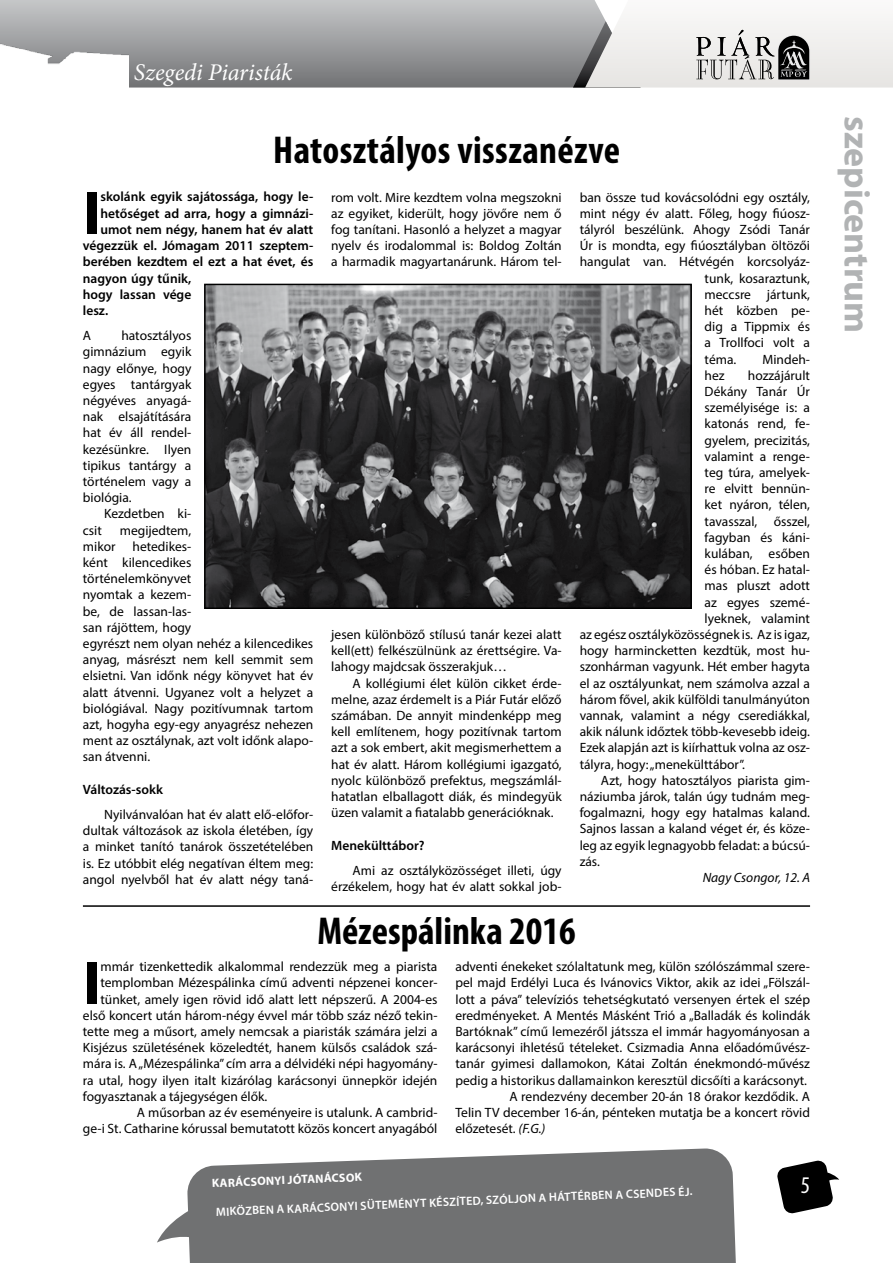
<style>
.page{position:relative;width:893px;height:1263px;background:#fff}
.page>*{position:absolute;margin:0;border:0;box-sizing:border-box;transform-origin:0 0}
.t1{font:700 61.5px "Myriad Pro";color:#000}
.t2{font:700 condensed 39px "Myriad Pro";letter-spacing:.01em;color:#000}
.t3{font:700 36px "Myriad Pro";color:#b1b3b4}
.t4{font:italic 24px "Minion Pro";letter-spacing:-.005em;color:#fff}
.t5{font:condensed 24px "Myriad Pro";color:#fff}
.t6{font:13.5px/16.2px "Myriad Pro";color:#000;text-align:justify}
.t7{font:600 13.5px "Myriad Pro";color:#000}
.t8{font:italic 13.5px "Myriad Pro";color:#000}
.t9{font:600 12px "Myriad Pro";color:#fff}
.t10{font:700 12px "Myriad Pro";color:#fff}
.s1{font-style:italic}
</style>
<div class="page">
<svg style="left:0;top:0;width:573px;height:88px;background:#9c9d9f"></svg>
<svg style="left:157px;top:1148px;width:579px;height:115px;background:#828384"></svg>
<svg style="left:777px;top:1160px;width:62px;height:54px"></svg>
<svg style="left:573px;top:0;width:320px;height:88px"></svg>
<img style="left:0;top:2px;width:128px;height:86px">
<img style="left:207px;top:287px;width:482px;height:319px">
<div style="left:204px;top:284px;width:488px;height:325px;border:2px solid #000"></div>
<hr style="left:83px;top:905px;width:727px;height:2px;background:#000">
<h3 class="t4" style="left:134px;top:56px;width:160px">Szegedi Piaristák</h3>
<h2 class="t2" style="left:273px;top:126px;width:348px">Hatosztályos visszanézve</h2>
<h1 class="t1" style="left:83px;top:173px;width:11px">I</h1>
<p class="t7" style="left:100px;top:188px;width:214px">skolánk egyik sajátossága, hogy le-</p>
<p class="t7" style="left:100px;top:205px;width:214px">hetőséget ad arra, hogy a gimnázi-</p>
<p class="t7" style="left:100px;top:221px;width:214px">umot nem négy, hanem hat év alatt</p>
<p class="t7" style="left:83px;top:237px;width:232px">végezzük el. Jómagam 2011 szeptem-</p>
<p class="t7" style="left:83px;top:253px;width:232px">berében kezdtem el ezt a hat évet, és</p>
<p class="t7" style="left:83px;top:269px;width:110px">nagyon úgy tűnik,</p>
<p class="t7" style="left:83px;top:286px;width:110px">hogy lassan vége</p>
<p class="t7" style="left:83px;top:302px;width:27px">lesz.</p>
<p class="t6" style="left:83px;top:327px;width:10px">A</p>
<p class="t6" style="left:83px;top:327px;width:110px;text-indent:38px">hatosztályos gimnázium egyik nagy előnye, hogy egyes tantárgyak négyéves anyagá&shy;nak elsajátítására hat év áll rendel&shy;kezésünkre. Ilyen tipikus tantárgy a történelem vagy a biológia.</p>
<p class="t6" style="left:104px;top:505px;width:89px">Kezdetben ki-</p>
<p class="t6" style="left:83px;top:522px;width:21px">csit</p>
<p class="t6" style="left:120px;top:522px;width:73px">megijedtem,</p>
<p class="t6" style="left:83px;top:538px;width:34px">mikor</p>
<p class="t6" style="left:83px;top:538px;width:232px;text-align:left;text-indent:50px">hetedikes-<br>ként kilencedikes<br>történelemkönyvet<br>nyomtak a kezem-<br>be, de lassan-las-<br>san rájöttem, hogy<br>egyrészt nem olyan nehéz a kilencedikes anyag, másrészt nem kell semmit sem elsietni. Van időnk négy könyvet hat év alatt átvenni. Ugyanez volt a helyzet a biológiával. Nagy pozitívumnak tartom azt, hogyha egy-egy anyagrész nehezen ment az osztálynak, azt volt időnk alapo&shy;san átvenni.</p>
<p class="t7" style="left:83px;top:781px;width:82px">Változás-sokk</p>
<p class="t6" style="left:83px;top:806px;width:232px;text-indent:21px">Nyilvánvalóan hat év alatt elő-előfor&shy;dultak változások az iskola életében, így a minket tanító tanárok összetételében is. Ez utóbbit elég negatívan éltem meg: angol nyelvből hat év alatt négy taná-</p>
<p class="t6" style="left:331px;top:189px;width:232px">rom volt. Mire kezdtem volna megszokni az egyiket, kiderült, hogy jövőre nem ő fog tanítani. Hasonló a helyzet a magyar nyelv és irodalommal is: Boldog Zoltán a harmadik magyartanárunk. Három tel-</p>
<p class="t6" style="left:331px;top:626px;width:232px">jesen különböző stílusú tanár kezei alatt kell(ett) felkészülnünk az érettségire. Va&shy;lahogy majdcsak összerakjuk…</p>
<p class="t6" style="left:331px;top:675px;width:232px;text-indent:21px">A kollégiumi élet külön cikket érde&shy;melne, azaz érdemelt is a Piár Futár előző számában. De annyit mindenképp meg kell említenem, hogy pozitívnak tartom azt a sok embert, akit megismerhettem a hat év alatt. Három kollégiumi igazgató, nyolc különböző prefektus, megszámlál&shy;hatatlan elballagott diák, és mindegyük üzen valamit a fiatalabb generációknak.</p>
<p class="t7" style="left:331px;top:836px;width:95px">Menekülttábor?</p>
<p class="t6" style="left:331px;top:862px;width:232px;text-align:right">Ami az osztályközösséget illeti, úgy érzékelem, hogy hat év alatt sokkal job-</p>
<p class="t6" style="left:580px;top:189px;width:232px">ban össze tud kovácsolódni egy osztály,</p>
<p class="t6" style="left:580px;top:205px;width:232px">mint négy év alatt. Főleg, hogy fiúosz-</p>
<p class="t6" style="left:580px;top:221px;width:232px">tályról beszélünk. Ahogy Zsódi Tanár</p>
<p class="t6" style="left:580px;top:237px;width:232px">Úr is mondta, egy fiúosztályban öltözői</p>
<p class="t6" style="left:580px;top:253px;width:232px">hangulat van. Hétvégén korcsolyáz-</p>
<p class="t6" style="left:705px;top:270px;width:107px">tunk, kosaraztunk,</p>
<p class="t6" style="left:705px;top:286px;width:107px">meccsre jártunk,</p>
<p class="t6" style="left:705px;top:302px;width:107px">hét közben pe-</p>
<p class="t6" style="left:705px;top:318px;width:107px">dig a Tippmix és</p>
<p class="t6" style="left:705px;top:334px;width:107px">a Trollfoci volt a</p>
<p class="t6" style="left:705px;top:351px;width:33px">téma.</p>
<p class="t6" style="left:762px;top:351px;width:49px">Mindeh-</p>
<p class="t6" style="left:705px;top:367px;width:22px">hez</p>
<p class="t6" style="left:748px;top:367px;width:64px">hozzájárult</p>
<p class="t6" style="left:705px;top:383px;width:107px">Dékány Tanár Úr</p>
<p class="t6" style="left:705px;top:399px;width:107px">személyisége is: a</p>
<p class="t6" style="left:705px;top:415px;width:107px">katonás rend, fe-</p>
<p class="t6" style="left:705px;top:432px;width:107px">gyelem, precizitás,</p>
<p class="t6" style="left:705px;top:448px;width:107px">valamint a renge-</p>
<p class="t6" style="left:705px;top:464px;width:107px">teg túra, amelyek-</p>
<p class="t6" style="left:705px;top:480px;width:107px">re elvitt bennün-</p>
<p class="t6" style="left:705px;top:496px;width:107px">ket nyáron, télen,</p>
<p class="t6" style="left:705px;top:513px;width:107px">tavasszal, ősszel,</p>
<p class="t6" style="left:705px;top:529px;width:107px">fagyban és káni-</p>
<p class="t6" style="left:705px;top:545px;width:107px">kulában, esőben</p>
<p class="t6" style="left:705px;top:561px;width:107px">és hóban. Ez hatal-</p>
<p class="t6" style="left:705px;top:577px;width:107px">mas pluszt adott</p>
<p class="t6" style="left:705px;top:594px;width:107px">az egyes szemé-</p>
<p class="t6" style="left:705px;top:610px;width:107px">lyeknek, valamint</p>
<p class="t6" style="left:580px;top:626px;width:232px">az egész osztályközösségnek is. Az is igaz,</p>
<p class="t6" style="left:580px;top:642px;width:232px">hogy harmincketten kezdtük, most hu-</p>
<p class="t6" style="left:580px;top:658px;width:232px">szonhárman vagyunk. Hét ember hagyta</p>
<p class="t6" style="left:580px;top:675px;width:232px">el az osztályunkat, nem számolva azzal a</p>
<p class="t6" style="left:580px;top:691px;width:232px">három fővel, akik külföldi tanulmányúton</p>
<p class="t6" style="left:580px;top:707px;width:232px">vannak, valamint a négy cserediákkal,</p>
<p class="t6" style="left:580px;top:723px;width:232px">akik nálunk időztek több-kevesebb ideig.</p>
<p class="t6" style="left:580px;top:739px;width:232px">Ezek alapján azt is kiírhattuk volna az osz-</p>
<p class="t6" style="left:580px;top:756px;width:167px">tályra, hogy: „menekülttábor”.</p>
<p class="t6" style="left:601px;top:772px;width:211px">Azt, hogy hatosztályos piarista gim-</p>
<p class="t6" style="left:580px;top:788px;width:232px">náziumba járok, talán úgy tudnám meg-</p>
<p class="t6" style="left:580px;top:804px;width:232px">fogalmazni, hogy egy hatalmas kaland.</p>
<p class="t6" style="left:580px;top:820px;width:232px">Sajnos lassan a kaland véget ér, és köze-</p>
<p class="t6" style="left:580px;top:837px;width:232px">leg az egyik legnagyobb feladat: a búcsú-</p>
<p class="t6" style="left:580px;top:853px;width:22px">zás.</p>
<p class="t8" style="left:703px;top:869px;width:109px">Nagy Csongor, 12. A</p>
<h2 class="t2" style="left:317px;top:906px;width:260px">Mézespálinka 2016</h2>
<h1 class="t1" style="left:83px;top:943px;width:11px">I</h1>
<p class="t6" style="left:100px;top:958px;width:338px">mmár tizenkettedik alkalommal rendezzük meg a piarista</p>
<p class="t6" style="left:100px;top:974px;width:339px">templomban Mézespálinka című adventi népzenei koncer-</p>
<p class="t6" style="left:100px;top:991px;width:338px">tünket, amely igen rövid idő alatt lett népszerű. A 2004-es</p>
<p class="t6" style="left:83px;top:1007px;width:356px">első koncert után három-négy évvel már több száz néző tekin-</p>
<p class="t6" style="left:83px;top:1023px;width:356px">tette meg a műsort, amely nemcsak a piaristák számára jelzi a</p>
<p class="t6" style="left:83px;top:1039px;width:356px">Kisjézus születésének közeledtét, hanem külsős családok szá-</p>
<p class="t6" style="left:83px;top:1055px;width:356px">mára is. A „Mézespálinka” cím arra a délvidéki népi hagyomány-</p>
<p class="t6" style="left:83px;top:1072px;width:356px">ra utal, hogy ilyen italt kizárólag karácsonyi ünnepkör idején</p>
<p class="t6" style="left:83px;top:1088px;width:186px">fogyasztanak a tájegységen élők.</p>
<p class="t6" style="left:137px;top:1104px;width:302px">A műsorban az év eseményeire is utalunk. A cambrid-</p>
<p class="t6" style="left:83px;top:1120px;width:356px">ge-i St. Catharine kórussal bemutatott közös koncert anyagából</p>
<p class="t6" style="left:455px;top:958px;width:356px">adventi énekeket szólaltatunk meg, külön szólószámmal szere-</p>
<p class="t6" style="left:455px;top:974px;width:356px">pel majd Erdélyi Luca és Ivánovics Viktor, akik az idei „Fölszál-</p>
<p class="t6" style="left:455px;top:991px;width:356px">lott a páva” televíziós tehetségkutató versenyen értek el szép</p>
<p class="t6" style="left:455px;top:1007px;width:356px">eredményeket. A Mentés Másként Trió a „Balladák és kolindák</p>
<p class="t6" style="left:455px;top:1023px;width:356px">Bartóknak” című lemezéről játssza el immár hagyományosan a</p>
<p class="t6" style="left:455px;top:1039px;width:356px">karácsonyi ihletésű tételeket. Csizmadia Anna előadóművész-</p>
<p class="t6" style="left:455px;top:1055px;width:356px">tanár gyimesi dallamokon, Kátai Zoltán énekmondó-művész</p>
<p class="t6" style="left:455px;top:1072px;width:353px">pedig a historikus dallamainkon keresztül dicsőíti a karácsonyt.</p>
<p class="t6" style="left:509px;top:1088px;width:302px">A rendezvény december 20-án 18 órakor kezdődik. A</p>
<p class="t6" style="left:455px;top:1104px;width:356px">Telin TV december 16-án, pénteken mutatja be a koncert rövid</p>
<p class="t6" style="left:455px;top:1120px;width:91px">előzetesét. <span class="s1">(F.G.)</span></p>
<p class="t10" style="left:212px;top:1176px;width:151px;rotate:-3deg">Karácsonyi jótan ácsok</p>
<p class="t9" style="left:216px;top:1206px;width:478px;rotate:-3deg">Miközben a karácsonyi süteményt készíted, szóljon a háttérben a Csendes éj.</p>
<h3 class="t5" style="left:801px;top:1170px;width:11px">5</h3>
<h3 class="t3" style="left:880px;top:116px;width:219px;rotate:90deg">szepicentrum</h3>
</div>
